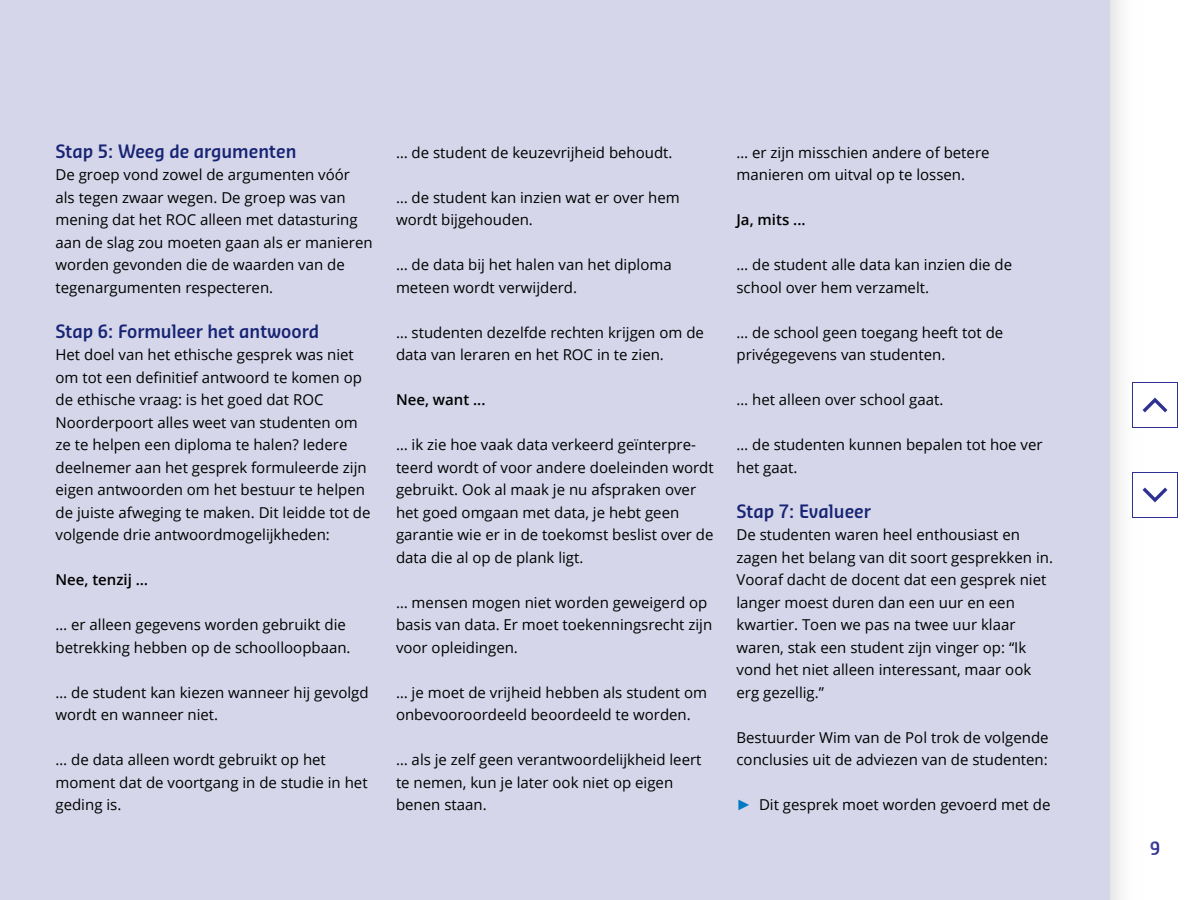
<style>
.page{position:relative;width:1200px;height:900px;background:#fff}
.page>*{position:absolute;margin:0;border:0;box-sizing:border-box;transform-origin:0 0}
.t1{font:600 18px "Sansa Sm Con Pro";color:#172474}
.t2{font:600 18px "Sansa Sm Con Pro";color:#2e3192}
.t3{font:15px/22.5px "Open Sans";color:#000}
.t4{font:600 15px "Open Sans";color:#000}
.s1{font-family:"Arial";color:#007ac3}
</style>
<div class="page">
<div style="left:0;top:0;width:1110px;height:900px;background:#d5d6e9"></div>
<div style="left:1110px;top:0;width:45px;height:900px;background:linear-gradient(to right,#efeff0,#fff)"></div>
<div style="left:1132px;top:472px;width:46px;height:46px;background:#fff;border:1px solid #2e3192"></div>
<svg style="left:1143px;top:488px;width:24px;height:14px"></svg>
<div style="left:1132px;top:382px;width:46px;height:46px;background:#fff;border:1px solid #2e3192"></div>
<svg style="left:1143px;top:398px;width:24px;height:14px"></svg>
<p class="t1" style="left:56px;top:138px;width:243px">Stap 5: Weeg de argumenten</p>
<p class="t3" style="left:56px;top:163px;width:319px">De groep vond zowel de argumenten vóór als tegen zwaar wegen. De groep was van mening dat het ROC alleen met datasturing aan de slag zou moeten gaan als er manieren worden gevonden die de waarden van de tegenargumenten respecteren.</p>
<p class="t1" style="left:56px;top:318px;width:265px">Stap 6: Formuleer het antwoord</p>
<p class="t3" style="left:56px;top:343px;width:317px">Het doel van het ethische gesprek was niet om tot een definitief antwoord te komen op de ethische vraag: is het goed dat ROC Noorderpoort alles weet van studenten om ze te helpen een diploma te halen? Iedere deelnemer aan het gesprek formuleerde zijn eigen antwoorden om het bestuur te helpen de juiste afweging te maken. Dit leidde tot de volgende drie antwoordmogelijkheden:</p>
<p class="t4" style="left:56px;top:569px;width:94px">Nee, tenzij …</p>
<p class="t3" style="left:56px;top:613px;width:297px">… er alleen gegevens worden gebruikt die betrekking hebben op de schoolloopbaan.</p>
<p class="t3" style="left:56px;top:680px;width:315px">… de student kan kiezen wanneer hij gevolgd wordt en wanneer niet.</p>
<p class="t3" style="left:56px;top:748px;width:314px">… de data alleen wordt gebruikt op het moment dat de voortgang in de studie in het geding is.</p>
<p class="t3" style="left:396px;top:140px;width:278px">… de student de keuzevrijheid behoudt.</p>
<p class="t3" style="left:396px;top:185px;width:285px">… de student kan inzien wat er over hem wordt bijgehouden.</p>
<p class="t3" style="left:396px;top:253px;width:277px">… de data bij het halen van het diploma meteen wordt verwijderd.</p>
<p class="t3" style="left:396px;top:320px;width:309px">… studenten dezelfde rechten krijgen om de data van leraren en het ROC in te zien.</p>
<p class="t4" style="left:396px;top:389px;width:91px">Nee, want ...</p>
<p class="t3" style="left:396px;top:433px;width:319px">… ik zie hoe vaak data verkeerd geïnterpre&shy;teerd wordt of voor andere doeleinden wordt gebruikt. Ook al maak je nu afspraken over het goed omgaan met data, je hebt geen garantie wie er in de toekomst beslist over de data die al op de plank ligt.</p>
<p class="t3" style="left:396px;top:590px;width:318px">… mensen mogen niet worden geweigerd op basis van data. Er moet toekenningsrecht zijn voor opleidingen.</p>
<p class="t3" style="left:396px;top:680px;width:313px">… je moet de vrijheid hebben als student om onbevooroordeeld beoordeeld te worden.</p>
<p class="t3" style="left:396px;top:748px;width:307px">… als je zelf geen verantwoordelijkheid leert te nemen, kun je later ook niet op eigen benen staan.</p>
<p class="t3" style="left:736px;top:140px;width:255px">… er zijn misschien andere of betere manieren om uitval op te lossen.</p>
<p class="t4" style="left:736px;top:209px;width:71px">Ja, mits ...</p>
<p class="t3" style="left:736px;top:253px;width:277px">… de student alle data kan inzien die de school over hem verzamelt.</p>
<p class="t3" style="left:736px;top:320px;width:268px">… de school geen toegang heeft tot de privégegevens van studenten.</p>
<p class="t3" style="left:736px;top:388px;width:208px">… het alleen over school gaat.</p>
<p class="t3" style="left:736px;top:433px;width:308px">… de studenten kunnen bepalen tot hoe ver het gaat.</p>
<p class="t1" style="left:736px;top:498px;width:136px">Stap 7: Evalueer</p>
<p class="t3" style="left:736px;top:523px;width:318px">De studenten waren heel enthousiast en zagen het belang van dit soort gesprekken in.<br>Vooraf dacht de docent dat een gesprek niet langer moest duren dan een uur en een kwartier. Toen we pas na twee uur klaar waren, stak een student zijn vinger op: “Ik vond het niet alleen interessant, maar ook erg gezellig.”</p>
<p class="t3" style="left:736px;top:725px;width:314px">Bestuurder Wim van de Pol trok de volgende conclusies uit de adviezen van de studenten:</p>
<p class="t3" style="left:736px;top:793px;width:315px"><span class="s1">►</span> Dit gesprek moet worden gevoerd met de</p>
<p class="t2" style="left:1150px;top:836px;width:12px">9</p>
</div>
